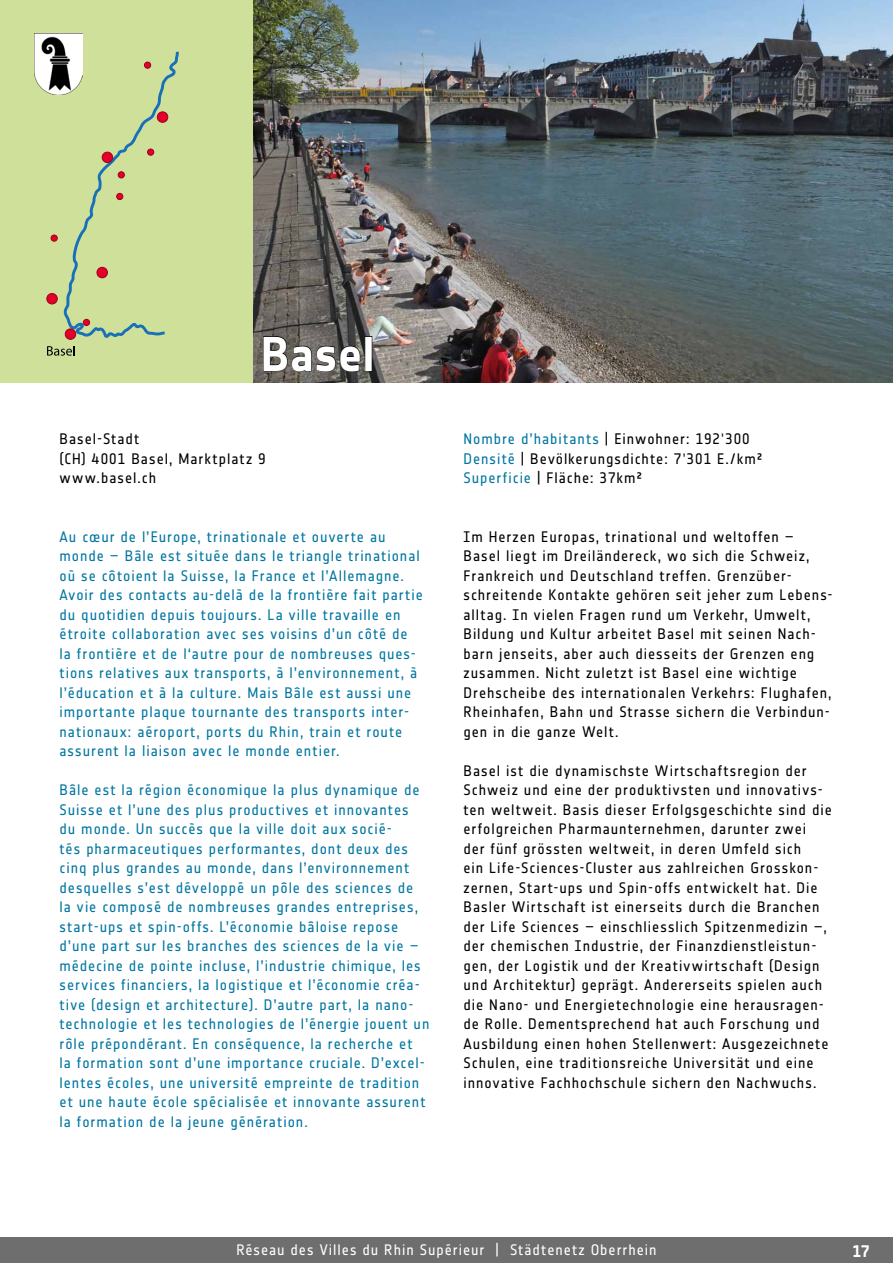
<style>
.page{position:relative;width:893px;height:1263px;background:#fff}
.page>*{position:absolute;margin:0;border:0;box-sizing:border-box;transform-origin:0 0}
.t1{font:48px "Notes Bold Tf";color:#fff}
.t2{font:16.5px "Notes Bold Tf";color:#fff}
.t3{font:15px/19.5px "Notes Regular Tf";letter-spacing:.065em;color:#000}
.t4{font:15px/19.5px "Notes Regular Tf";letter-spacing:.065em;color:#0076a1}
.t5{font:15px "Notes Regular Tf";letter-spacing:.06em;color:#fff}
.s1{color:#0076a1}
.s2{font-family:"The Serif B4";font-weight:300}
</style>
<div class="page">
<div style="left:0;top:1237px;width:893px;height:26px;background:#6e6e6e"></div>
<div style="left:0;top:0;width:253px;height:383px;background:#cfe09a"></div>
<svg style="left:51px;top:48px;width:128px;height:291px"></svg>
<div style="left:51px;top:234px;width:7px;height:8px;border:1px solid #9d0318;border-radius:50%"></div>
<div style="left:97px;top:267px;width:10px;height:11px;background:#e4002b;border-radius:50%"></div>
<div style="left:96px;top:267px;width:12px;height:11px;border:1px solid #9d0318;border-radius:50%"></div>
<div style="left:65px;top:329px;width:11px;height:10px;background:#e4002b;border-radius:50%"></div>
<div style="left:65px;top:328px;width:11px;height:12px;border:1px solid #9d0318;border-radius:50%"></div>
<div style="left:47px;top:293px;width:10px;height:11px;background:#e4002b;border-radius:50%"></div>
<div style="left:46px;top:293px;width:12px;height:11px;border:1px solid #9d0318;border-radius:50%"></div>
<div style="left:102px;top:152px;width:11px;height:11px;background:#e4002b;border-radius:50%"></div>
<div style="left:102px;top:152px;width:11px;height:11px;border:1px solid #9d0318;border-radius:50%"></div>
<div style="left:157px;top:112px;width:11px;height:10px;background:#e4002b;border-radius:50%"></div>
<div style="left:157px;top:111px;width:11px;height:12px;border:1px solid #9d0318;border-radius:50%"></div>
<svg style="left:47px;top:346px;width:28px;height:10px"></svg>
<img style="left:253px;top:0;width:640px;height:383px">
<img style="left:34px;top:33px;width:48px;height:61px">
<svg style="left:263px;top:336px;width:98px;height:36px;background:#55524e"></svg>
<div style="left:365px;top:336px;width:7px;height:35px;border:1px solid #000"></div>
<h1 class="t1" style="left:261px;top:327px;width:115px">Basel</h1>
<p class="t3" style="left:60px;top:429px;width:208px">Basel-Stadt<br>(CH) 4001 Basel, Marktplatz 9 www.basel.ch</p>
<p class="t4" style="left:60px;top:526px;width:365px">Au cœur de l’Europe, trinationale et ouverte au monde – Bâle est située dans le triangle trinational où se côtoient la Suisse, la France et l’Allemagne.<br>Avoir des contacts au-delà de la frontière fait partie du quotidien depuis toujours. La ville travaille en étroite collaboration avec ses voisins d’un côté de la frontière et de l‘autre pour de nombreuses ques&shy;tions relatives aux transports, à l’environnement, à l’éducation et à la culture. Mais Bâle est aussi une importante plaque tournante des transports inter&shy;nationaux: aéroport, ports du Rhin, train et route assurent la liaison avec le monde entier.</p>
<p class="t4" style="left:60px;top:780px;width:371px">Bâle est la région économique la plus dynamique de Suisse et l’une des plus productives et innovantes<br>du monde. Un succès que la ville doit aux socié-<br>tés pharmaceutiques performantes, dont deux des cinq plus grandes au monde, dans l’environnement desquelles s’est développé un pôle des sciences de<br>la vie composé de nombreuses grandes entreprises, start-ups et spin-offs. L’économie bâloise repose d’une part sur les branches des sciences de la vie – médecine de pointe incluse, l’industrie chimique, les services financiers, la logistique et l’économie créa&shy;tive (design et architecture). D’autre part, la nano&shy;technologie et les technologies de l’énergie jouent un rôle prépondérant. En conséquence, la recherche et<br>la formation sont d’une importance cruciale. D’excel&shy;lentes écoles, une université empreinte de tradition et une haute école spécialisée et innovante assurent la formation de la jeune génération.</p>
<p class="t3" style="left:463px;top:429px;width:300px"><span class="s1">Nombre d’habitants</span> | Einwohner: 192<span class="s2">'</span>300<br><span class="s1">Densité</span> | Bevölkerungsdichte: 7<span class="s2">'</span>301 E./km²<br><span class="s1">Superficie</span> | Fläche: 37km²</p>
<p class="t3" style="left:463px;top:526px;width:371px">Im Herzen Europas, trinational und weltoffen – Basel liegt im Dreiländereck, wo sich die Schweiz, Frankreich und Deutschland treffen. Grenzüber&shy;schreitende Kontakte gehören seit jeher zum Lebens&shy;alltag. In vielen Fragen rund um Verkehr, Umwelt, Bildung und Kultur arbeitet Basel mit seinen Nach&shy;barn jenseits, aber auch diesseits der Grenzen eng zusammen. Nicht zuletzt ist Basel eine wichtige Drehscheibe des internationalen Verkehrs: Flughafen, Rheinhafen, Bahn und Strasse sichern die Verbindun&shy;gen in die ganze Welt.</p>
<p class="t3" style="left:463px;top:760px;width:370px">Basel ist die dynamischste Wirtschaftsregion der Schweiz und eine der produktivsten und innovativs&shy;ten weltweit. Basis dieser Erfolgsgeschichte sind die erfolgreichen Pharmaunternehmen, darunter zwei<br>der fünf grössten weltweit, in deren Umfeld sich<br>ein Life-Sciences-Cluster aus zahlreichen Grosskon&shy;zernen, Start-ups und Spin-offs entwickelt hat. Die Basler Wirtschaft ist einerseits durch die Branchen der Life Sciences – einschliesslich Spitzenmedizin –, der chemischen Industrie, der Finanzdienstleistun&shy;gen, der Logistik und der Kreativwirtschaft (Design und Architektur) geprägt. Andererseits spielen auch die Nano- und Energietechnologie eine herausragen&shy;de Rolle. Dementsprechend hat auch Forschung und Ausbildung einen hohen Stellenwert: Ausgezeichnete Schulen, eine traditionsreiche Universität und eine innovative Fachhochschule sichern den Nachwuchs.</p>
<p class="t5" style="left:236px;top:1241px;width:422px">Réseau des Villes du Rhin Supérieur | Städtenetz Oberrhein</p>
<p class="t2" style="left:853px;top:1242px;width:18px">17</p>
</div>
